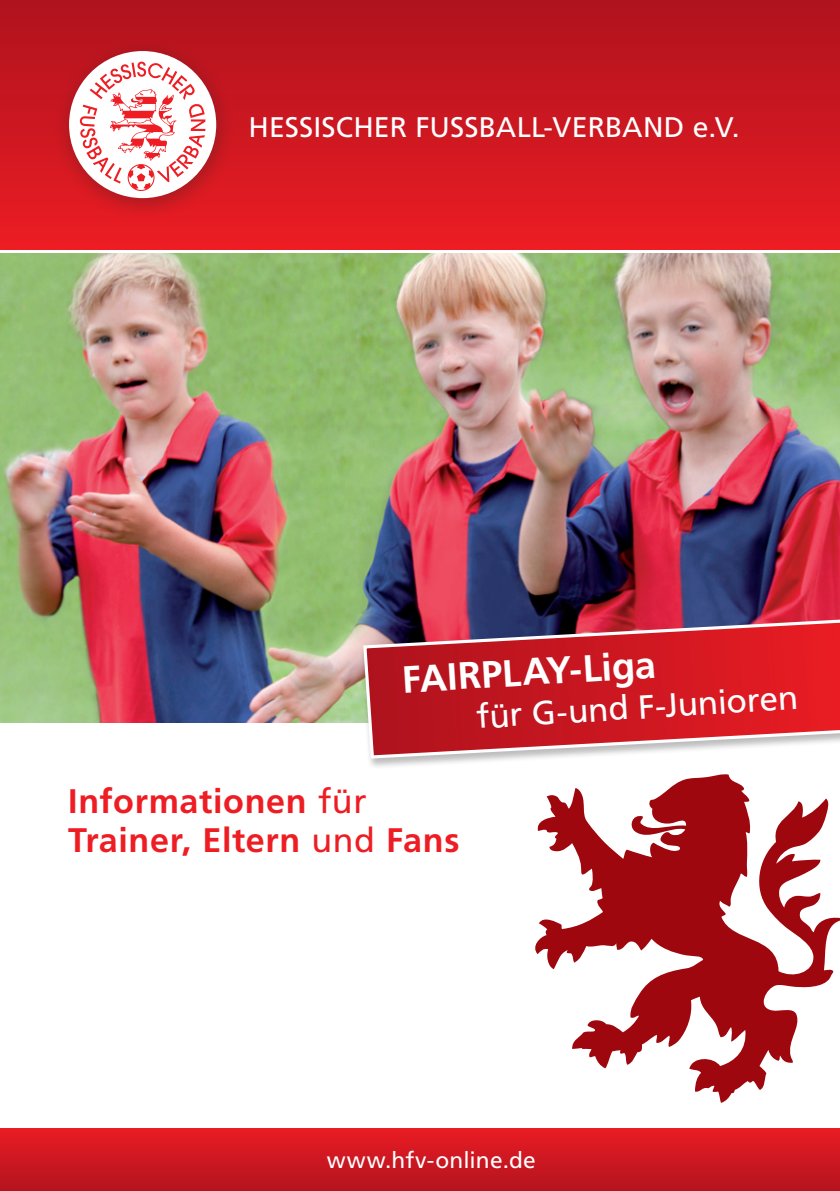
<style>
.page{position:relative;width:840px;height:1191px;background:#fff}
.page>*{position:absolute;margin:0;border:0;box-sizing:border-box;transform-origin:0 0}
.t1{font:700 38px "Frutiger LT Std";color:#fff}
.t2{font:700 34px/39.8px "Frutiger LT Std";letter-spacing:.02em;color:#ee1d23}
.t3{font:33.4px "Frutiger LT Pro";color:#fff}
.t4{font:28.4px "Frutiger LT Pro";letter-spacing:.005em;color:#fff}
.t5{font:22.6px "Frutiger LT Pro";letter-spacing:.01em;color:#fff}
.s1{font-family:"Frutiger LT Pro";font-weight:400}
</style>
<div class="page">
<div style="left:0;top:0;width:839px;height:249px;background:linear-gradient(to bottom,#af131e,#ec1c24)"></div>
<img style="left:1px;top:254px;width:838px;height:468px">
<svg style="left:535px;top:774px;width:304px;height:328px"></svg>
<div style="left:53px;top:38px;width:184px;height:184px;background:#231f20;opacity:.32"></div>
<div style="left:69px;top:51px;width:147px;height:147px;background:#fff;border-radius:50%"></div>
<div style="left:128px;top:164px;width:26px;height:27px;border:1px solid #ee1d23;border-radius:50%"></div>
<svg style="left:80px;top:62px;width:125px;height:127px"></svg>
<div style="left:0;top:1128px;width:839px;height:63px;background:linear-gradient(to bottom,#ea1c23,#b3131e)"></div>
<div style="left:359px;top:618px;width:480px;height:152px;background:#231f20;opacity:.3"></div>
<svg style="left:361px;top:617px;width:478px;height:143px;background:#c73b45"></svg>
<img style="left:0;top:254px;width:1px;height:468px">
<p class="t4" style="left:248px;top:110px;width:492px">HESSISCHER FUSSBALL-VERBAND e.V.</p>
<p class="t1" style="left:400px;top:658px;width:108px;rotate:-4deg">FAI RPLAY</p>
<p class="t1" style="left:567px;top:647px;width:94px;rotate:-4deg">-Liga</p>
<p class="t3" style="left:475px;top:696px;width:323px;rotate:-3deg">fürG-und F-Junioren</p>
<p class="t2" style="left:68px;top:781px;width:393px">Informationen <span class="s1">für<br></span>Trainer, Eltern <span class="s1">und</span> Fans</p>
<p class="t5" style="left:326px;top:1147px;width:210px">www.hfv-online.de</p>
</div>
